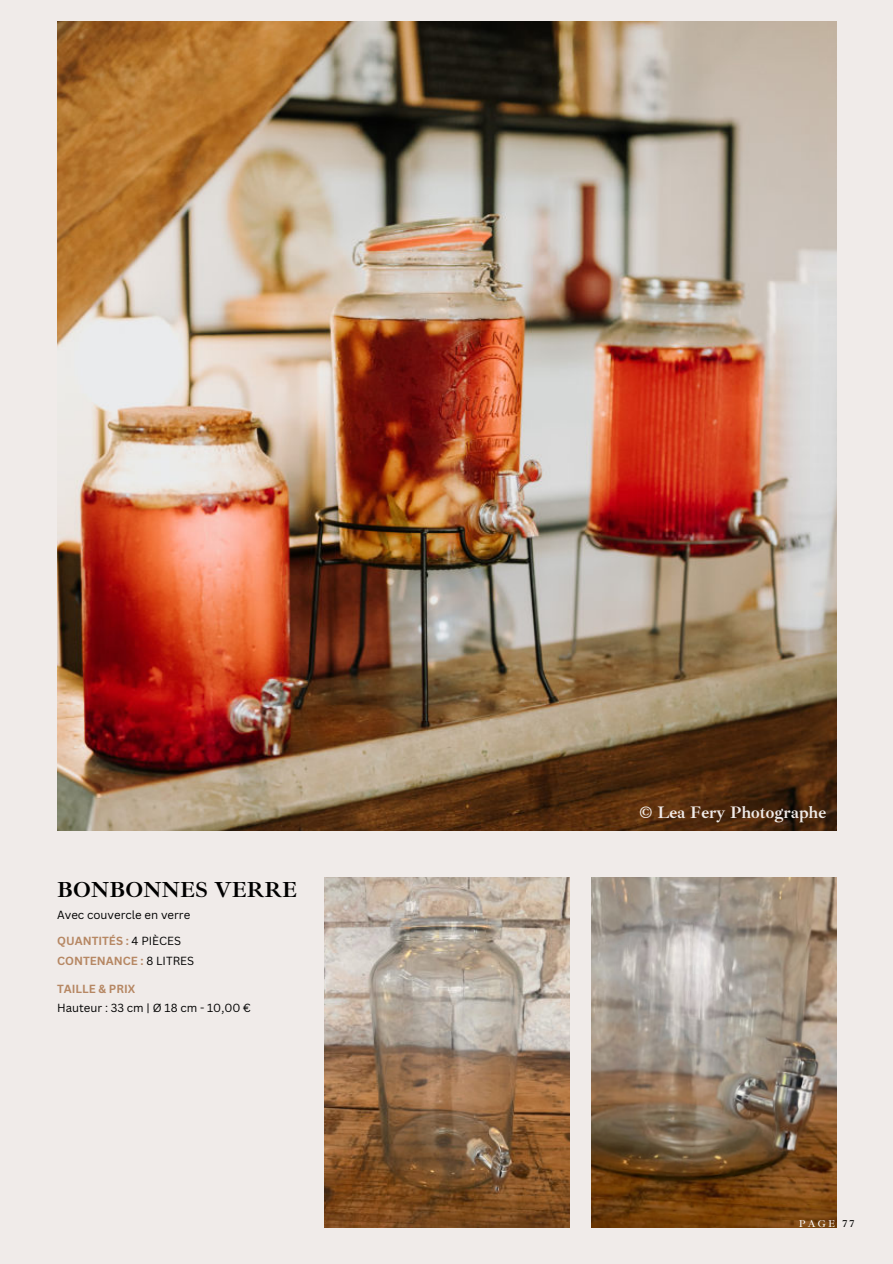
<style>
.page{position:relative;width:893px;height:1264px;background:#fff}
.page>*{position:absolute;margin:0;border:0;box-sizing:border-box;transform-origin:0 0}
.t1{font:700 22.35px "Ibarra Real Nova";color:#000}
.t2{font:700 17.1px "Ibarra Real Nova";color:#f0ebe9}
.t3{font:700 11.4px/19.4px "Canva Sans";color:#b68763}
.t4{font:11.4px "Canva Sans";color:#000}
.t5{font:10.2px "Ibarra Real Nova";letter-spacing:.215em;color:#fff}
.s1{font-weight:400;color:#000}
.s2{color:#000}
</style>
<div class="page">
<div style="left:0;top:0;width:892px;height:1263px;background:#f0ebe9"></div>
<img style="left:57px;top:21px;width:779px;height:809px">
<img style="left:591px;top:877px;width:245px;height:350px">
<img style="left:324px;top:877px;width:245px;height:350px">
<h1 class="t1" style="left:57px;top:876px;width:241px">BONBONNES VERRE</h1>
<p class="t4" style="left:57px;top:907px;width:135px">Avec couvercle en verre</p>
<p class="t3" style="left:57px;top:931px;width:138px">QUANTITÉS : <span class="s1">4 PIÈCES<br></span>CONTENANCE : <span class="s1">8 LITRES</span></p>
<p class="t3" style="left:57px;top:979px;width:80px">TAILLE &amp; PRIX</p>
<p class="t4" style="left:57px;top:1001px;width:195px">Hauteur : 33 cm | Ø 18 cm - 10,00 €</p>
<h2 class="t2" style="left:639px;top:802px;width:188px">© Lea Fery Photographe</h2>
<p class="t5" style="left:798px;top:1217px;width:57px">PAGE <span class="s2">77</span></p>
</div>
